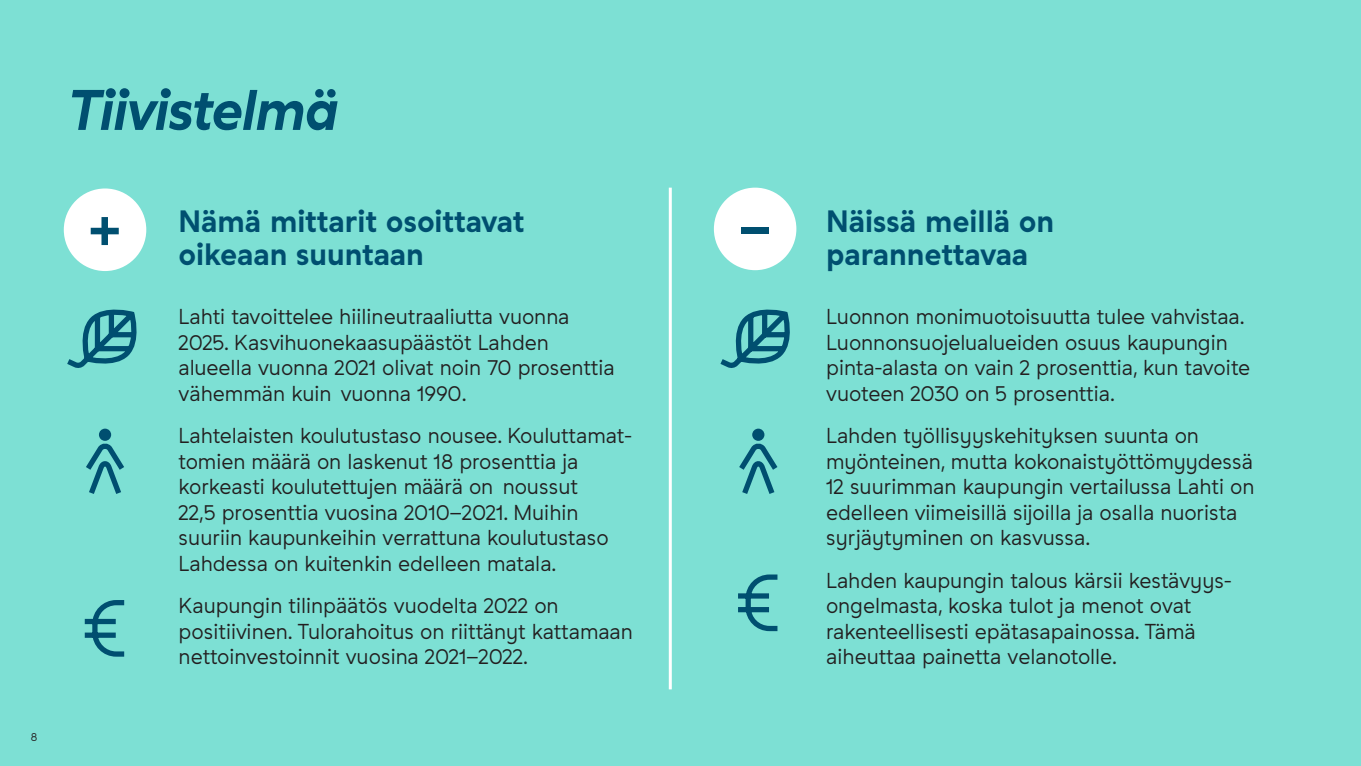
<style>
.page{position:relative;width:1361px;height:766px;background:#fff}
.page>*{position:absolute;margin:0;border:0;box-sizing:border-box;transform-origin:0 0}
.pääotsikko{font:italic 55.5px "Studio Feixen Sans Lahti Headline";letter-spacing:-.025em;color:#004f70}
.pääotsikko-2{font:700 55.5px "Studio Feixen Sans Lahti";color:#004f70}
.otsikko{font:700 30px/33px "Studio Feixen Sans Lahti";color:#004f70}
.väliotsikko{font:21px/25.5px "Studio Feixen Sans Lahti";color:#231f20}
.t1{font:11.25px "Studio Feixen Sans Lahti";color:#231f20}
</style>
<div class="page">
<div style="left:0;top:0;width:1361px;height:765px;background:#7de0d4"></div>
<div style="left:64px;top:188px;width:82px;height:83px;background:#fff;border-radius:50%"></div>
<hr style="left:669px;top:187px;width:3px;height:502px;background:#fff">
<div style="left:714px;top:187px;width:82px;height:83px;background:#fff;border-radius:50%"></div>
<svg style="left:67px;top:309px;width:70px;height:59px"></svg>
<svg style="left:720px;top:309px;width:70px;height:59px"></svg>
<svg style="left:86px;top:438px;width:38px;height:56px"></svg>
<div style="left:99px;top:428px;width:12px;height:12px;background:#004f70;border-radius:50%"></div>
<svg style="left:739px;top:438px;width:39px;height:56px"></svg>
<div style="left:752px;top:428px;width:12px;height:12px;background:#004f70;border-radius:50%"></div>
<svg style="left:84px;top:600px;width:41px;height:57px"></svg>
<svg style="left:738px;top:574px;width:40px;height:58px"></svg>
<p class="t1" style="left:31px;top:729px;width:8px">8</p>
<p class="pääotsikko" style="left:68px;top:77px;width:272px">Tiivistelmä</p>
<p class="pääotsikko-2" style="left:89px;top:194px;width:33px">+</p>
<p class="otsikko" style="left:179px;top:205px;width:347px">Nämä mittarit osoittavat oikeaan suuntaan</p>
<p class="väliotsikko" style="left:179px;top:303px;width:437px">Lahti tavoittelee hiilineutraaliutta vuonna 2025. Kasvihuonekaasupäästöt Lahden alueella vuonna 2021 olivat noin 70 prosenttia vähemmän kuin vuonna 1990.</p>
<p class="väliotsikko" style="left:179px;top:423px;width:455px">Lahtelaisten koulutustaso nousee. Kouluttamat&shy;tomien määrä on laskenut 18 prosenttia ja korkeasti koulutettujen määrä on noussut<br>22,5 prosenttia vuosina 2010–2021. Muihin suuriin kaupunkeihin verrattuna koulutustaso Lahdessa on kuitenkin edelleen matala.</p>
<p class="väliotsikko" style="left:179px;top:593px;width:456px">Kaupungin tilinpäätös vuodelta 2022 on positiivinen. Tulorahoitus on riittänyt kattamaan nettoinvestoinnit vuosina 2021–2022.</p>
<p class="pääotsikko-2" style="left:739px;top:194px;width:33px">–</p>
<p class="otsikko" style="left:826px;top:205px;width:229px">Näissä meillä on parannettavaa</p>
<p class="väliotsikko" style="left:826px;top:303px;width:425px">Luonnon monimuotoisuutta tulee vahvistaa.<br>Luonnonsuojelualueiden osuus kaupungin pinta-alasta on vain 2 prosenttia, kun tavoite vuoteen 2030 on 5 prosenttia.</p>
<p class="väliotsikko" style="left:826px;top:423px;width:430px">Lahden työllisyyskehityksen suunta on myönteinen, mutta kokonaistyöttömyydessä 12 suurimman kaupungin vertailussa Lahti on edelleen viimeisillä sijoilla ja osalla nuorista syrjäytyminen on kasvussa.</p>
<p class="väliotsikko" style="left:826px;top:567px;width:407px">Lahden kaupungin talous kärsii kestävyys&shy;ongelmasta, koska tulot ja menot ovat rakenteellisesti epätasapainossa. Tämä aiheuttaa painetta velanotolle.</p>
</div>
